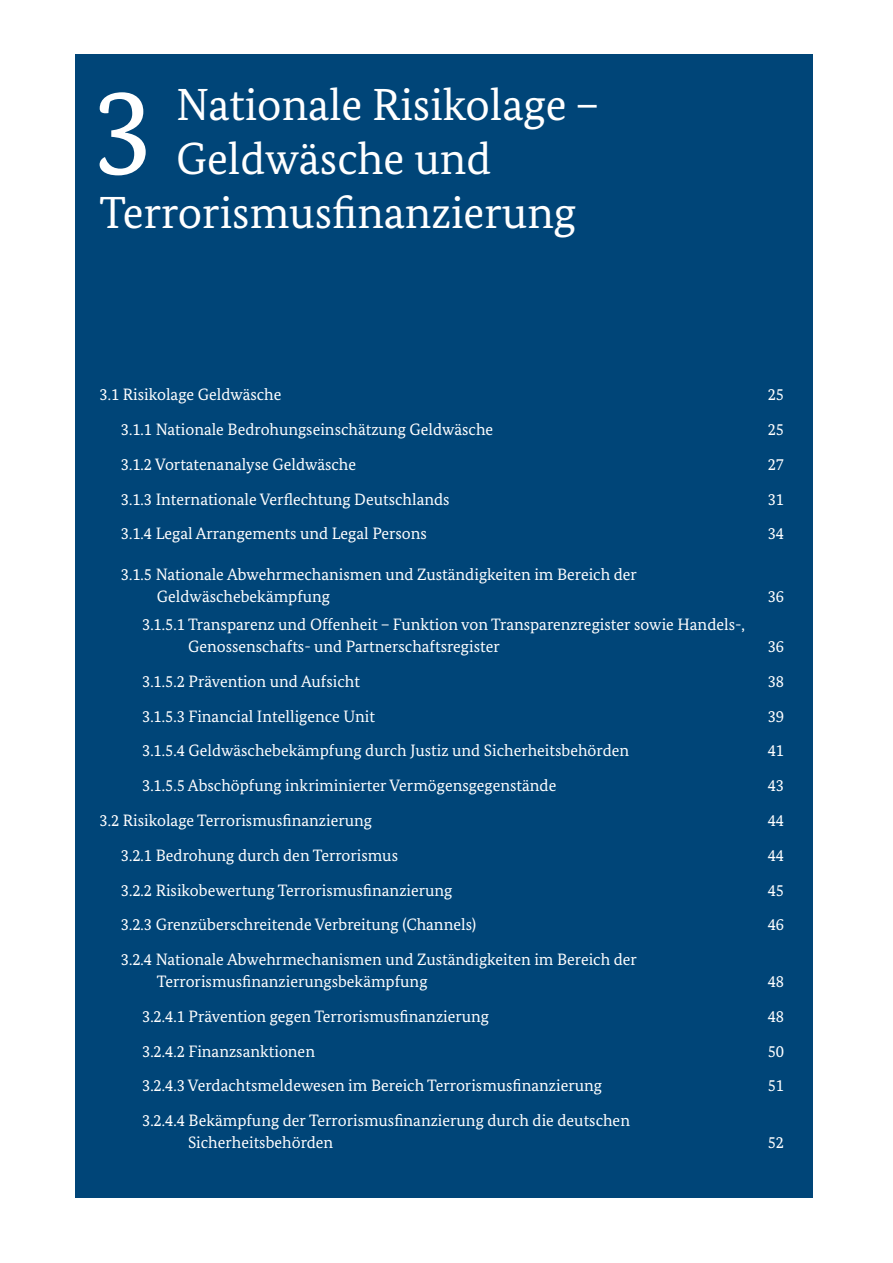
<style>
.page{position:relative;width:893px;height:1263px;background:#fff}
.page>*{position:absolute;margin:0;border:0;box-sizing:border-box;transform-origin:0 0}
.t1{font:123.3px "Bundes Serif";color:#fff}
.t2{font:45px "Bundes Serif";color:#fff}
.t3{font:16.5px/22px "Bundes Serif";color:#fff}
</style>
<div class="page">
<div style="left:75px;top:54px;width:737px;height:1143px;background:#004578"></div>
<h1 class="t1" style="left:92px;top:56px;width:63px">3</h1>
<h2 class="t2" style="left:176px;top:77px;width:425px">Nationale Risikolage –</h2>
<h2 class="t2" style="left:176px;top:131px;width:317px">Geldwäsche und</h2>
<h2 class="t2" style="left:100px;top:185px;width:478px">Terrorismusfinanzierung</h2>
<p class="t3" style="left:100px;top:383px;width:183px">3.1 Risikolage Geldwäsche</p>
<p class="t3" style="left:768px;top:383px;width:18px">25</p>
<p class="t3" style="left:121px;top:418px;width:374px">3.1.1 Nationale Bedrohungseinschätzung Geldwäsche</p>
<p class="t3" style="left:768px;top:418px;width:18px">25</p>
<p class="t3" style="left:121px;top:453px;width:237px">3.1.2 Vortatenanalyse Geldwäsche</p>
<p class="t3" style="left:768px;top:453px;width:18px">27</p>
<p class="t3" style="left:121px;top:488px;width:330px">3.1.3 Internationale Verflechtung Deutschlands</p>
<p class="t3" style="left:768px;top:488px;width:18px">31</p>
<p class="t3" style="left:121px;top:522px;width:308px">3.1.4 Legal Arrangements und Legal Persons</p>
<p class="t3" style="left:768px;top:522px;width:18px">34</p>
<p class="t3" style="left:157px;top:563px;width:481px;text-indent:-36px">3.1.5 Nationale Abwehrmechanismen und Zuständigkeiten im Bereich der<br>Geldwäschebekämpfung</p>
<p class="t3" style="left:768px;top:585px;width:18px">36</p>
<p class="t3" style="left:188px;top:613px;width:558px;text-indent:-46px">3.1.5.1 Transparenz und Offenheit – Funktion von Transparenzregister sowie Handels-,<br>Genossenschafts- und Partnerschaftsregister</p>
<p class="t3" style="left:768px;top:635px;width:18px">36</p>
<p class="t3" style="left:142px;top:670px;width:219px">3.1.5.2 Prävention und Aufsicht</p>
<p class="t3" style="left:768px;top:670px;width:18px">38</p>
<p class="t3" style="left:142px;top:705px;width:234px">3.1.5.3 Financial Intelligence Unit</p>
<p class="t3" style="left:768px;top:705px;width:18px">39</p>
<p class="t3" style="left:142px;top:740px;width:489px">3.1.5.4 Geldwäschebekämpfung durch Justiz und Sicherheitsbehörden</p>
<p class="t3" style="left:768px;top:740px;width:18px">41</p>
<p class="t3" style="left:142px;top:774px;width:416px">3.1.5.5 Abschöpfung inkriminierter Vermögensgegenstände</p>
<p class="t3" style="left:768px;top:774px;width:18px">43</p>
<p class="t3" style="left:100px;top:809px;width:274px">3.2 Risikolage Terrorismusfinanzierung</p>
<p class="t3" style="left:768px;top:809px;width:18px">44</p>
<p class="t3" style="left:121px;top:844px;width:279px">3.2.1 Bedrohung durch den Terrorismus</p>
<p class="t3" style="left:768px;top:844px;width:18px">44</p>
<p class="t3" style="left:121px;top:879px;width:333px">3.2.2 Risikobewertung Terrorismusfinanzierung</p>
<p class="t3" style="left:768px;top:879px;width:18px">45</p>
<p class="t3" style="left:121px;top:913px;width:357px">3.2.3 Grenzüberschreitende Verbreitung (Channels)</p>
<p class="t3" style="left:768px;top:913px;width:18px">46</p>
<p class="t3" style="left:157px;top:948px;width:481px;text-indent:-36px">3.2.4 Nationale Abwehrmechanismen und Zuständigkeiten im Bereich der<br>Terrorismusfinanzierungsbekämpfung</p>
<p class="t3" style="left:768px;top:970px;width:18px">48</p>
<p class="t3" style="left:142px;top:1005px;width:349px">3.2.4.1 Prävention gegen Terrorismusfinanzierung</p>
<p class="t3" style="left:768px;top:1005px;width:18px">48</p>
<p class="t3" style="left:142px;top:1040px;width:174px">3.2.4.2 Finanzsanktionen</p>
<p class="t3" style="left:768px;top:1040px;width:18px">50</p>
<p class="t3" style="left:142px;top:1074px;width:461px">3.2.4.3 Verdachtsmeldewesen im Bereich Terrorismusfinanzierung</p>
<p class="t3" style="left:768px;top:1074px;width:18px">51</p>
<p class="t3" style="left:188px;top:1109px;width:443px;text-indent:-46px">3.2.4.4 Bekämpfung der Terrorismusfinanzierung durch die deutschen<br>Sicherheitsbehörden</p>
<p class="t3" style="left:768px;top:1131px;width:18px">52</p>
</div>
